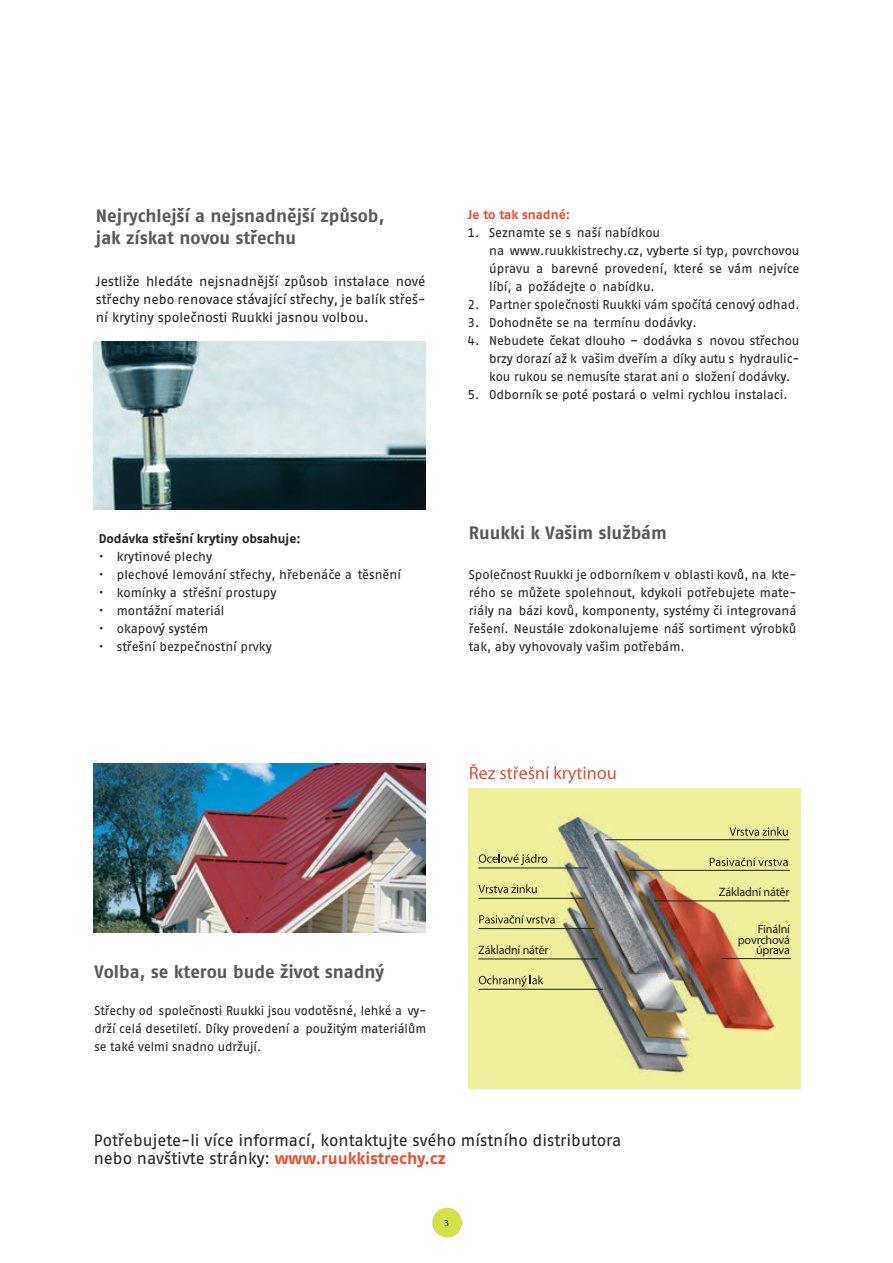
<style>
.page{position:relative;width:893px;height:1263px;background:#fff}
.page>*{position:absolute;margin:0;border:0;box-sizing:border-box;transform-origin:0 0}
.t1{font:700 18px/21.6px "Fago No Tf";color:#57585a}
.t2{font:16.5px/18px "Fago Ex Tf";color:#231f20;scale:.9 1}
.t3{font:13.5px/18px "Fago Ex Tf";color:#231f20;text-align:justify;scale:.9 1}
.t4{font:12.75px/18px "Fago Ex Tf";color:#231f20;text-align:justify;scale:.9 1}
.t5{font:12.75px/18px "Fago Ex Tf";color:#231f20;text-align:justify;scale:.87 1}
.t6{font:700 12.75px "Fago Ex Tf";color:#231f20;scale:.9 1}
.t7{font:700 12.75px "Fago Ex Tf";color:#ef4d2f;scale:.9 1}
.t8{font:12.15px/10.6px "Myriad Pro";letter-spacing:-.015em;color:#231f20;text-align:right}
.t9{font:12px "Eidetic Modern OT";color:#231f20}
.s1{font-weight:700;color:#ef4d2f}
</style>
<div class="page">
<div style="left:432px;top:1208px;width:30px;height:29px;background:#d4df4c;border-radius:50%"></div>
<img style="left:94px;top:764px;width:331px;height:169px">
<img style="left:94px;top:341px;width:332px;height:169px">
<img style="left:469px;top:789px;width:331px;height:300px">
<svg style="left:470px;top:764px;width:145px;height:19px"></svg>
<hr style="left:605px;top:839px;width:185px;height:1px;background:#231f20">
<hr style="left:629px;top:870px;width:161px;height:1px;background:#231f20">
<hr style="left:654px;top:901px;width:136px;height:1px;background:#231f20">
<hr style="left:722px;top:958px;width:69px;height:1px;background:#231f20">
<hr style="left:478px;top:868px;width:110px;height:1px;background:#231f20">
<hr style="left:478px;top:898px;width:107px;height:1px;background:#231f20">
<hr style="left:478px;top:928px;width:116px;height:1px;background:#231f20">
<hr style="left:478px;top:959px;width:121px;height:1px;background:#231f20">
<hr style="left:478px;top:989px;width:125px;height:1px;background:#231f20">
<svg style="left:479px;top:854px;width:68px;height:11px"></svg>
<svg style="left:478px;top:884px;width:59px;height:9px"></svg>
<svg style="left:479px;top:915px;width:76px;height:8px"></svg>
<svg style="left:479px;top:975px;width:64px;height:12px"></svg>
<svg style="left:729px;top:827px;width:59px;height:9px"></svg>
<svg style="left:710px;top:858px;width:78px;height:8px"></svg>
<h1 class="t1" style="left:96px;top:206px;width:290px">Nejrychlejší a nejsnadnější způsob, jak získat novou střechu</h1>
<p class="t3" style="left:96px;top:274px;width:368px">Jestliže hledáte nejsnadnější způsob instalace nové střechy nebo renovace stávající střechy, je balík střeš&shy;ní krytiny společnosti Ruukki jasnou volbou.</p>
<p class="t7" style="left:468px;top:210px;width:115px">Je to tak snadné:</p>
<p class="t4" style="left:489px;top:224px;width:346px;text-align:left;text-indent:-21px">1. Seznamte se s naší nabídkou<br>na www.ruukkistrechy.cz, vyberte si typ, povrchovou úpravu a barevné provedení, které se vám nejvíce líbí, a požádejte o nabídku.</p>
<p class="t4" style="left:468px;top:296px;width:370px">2. Partner společnosti Ruukki vám spočítá cenový odhad.</p>
<p class="t4" style="left:468px;top:314px;width:256px">3. Dohodněte se na termínu dodávky.</p>
<p class="t4" style="left:489px;top:332px;width:346px;text-indent:-21px">4. Nebudete čekat dlouho – dodávka s novou střechou brzy dorazí až k vašim dveřím a díky autu s hydraulic&shy;kou rukou se nemusíte starat ani o složení dodávky.</p>
<p class="t4" style="left:468px;top:386px;width:357px">5. Odborník se poté postará o velmi rychlou instalaci.</p>
<p class="t6" style="left:99px;top:534px;width:226px">Dodávka střešní krytiny obsahuje:</p>
<p class="t4" style="left:99px;top:549px;width:127px">• krytinové plechy</p>
<p class="t4" style="left:99px;top:567px;width:337px">• plechové lemování střechy, hřebenáče a těsnění</p>
<p class="t4" style="left:99px;top:585px;width:199px">• komínky a střešní prostupy</p>
<p class="t4" style="left:99px;top:603px;width:141px">• montážní materiál</p>
<p class="t4" style="left:99px;top:621px;width:123px">• okapový systém</p>
<p class="t4" style="left:99px;top:639px;width:194px">• střešní bezpečnostní prvky</p>
<h1 class="t1" style="left:469px;top:523px;width:200px">Ruukki k Vašim službám</h1>
<p class="t4" style="left:469px;top:566px;width:366px">Společnost Ruukki je odborníkem v oblasti kovů, na kte&shy;rého se můžete spolehnout, kdykoli potřebujete mate&shy;riály na bázi kovů, komponenty, systémy či integrovaná řešení. Neustále zdokonalujeme náš sortiment výrobků tak, aby vyhovovaly vašim potřebám.</p>
<h1 class="t1" style="left:95px;top:962px;width:291px">Volba, se kterou bude život snadný</h1>
<p class="t5" style="left:95px;top:1003px;width:383px">Střechy od společnosti Ruukki jsou vodotěsné, lehké a vy&shy;drží celá desetiletí. Díky provedení a použitým materiálům se také velmi snadno udržují.</p>
<p class="t8" style="left:478px;top:944px;width:72px">Základní nátěr</p>
<p class="t8" style="left:719px;top:887px;width:72px">Základní nátěr</p>
<p class="t8" style="left:738px;top:923px;width:54px">Finální povrchová úprava</p>
<p class="t2" style="left:94px;top:1133px;width:588px">Potřebujete-li více informací, kontaktujte svého místního distributora nebo navštivte stránky: <span class="s1">www.ruukkistrechy.cz</span></p>
<p class="t9" style="left:444px;top:1218px;width:7px">3</p>
</div>
